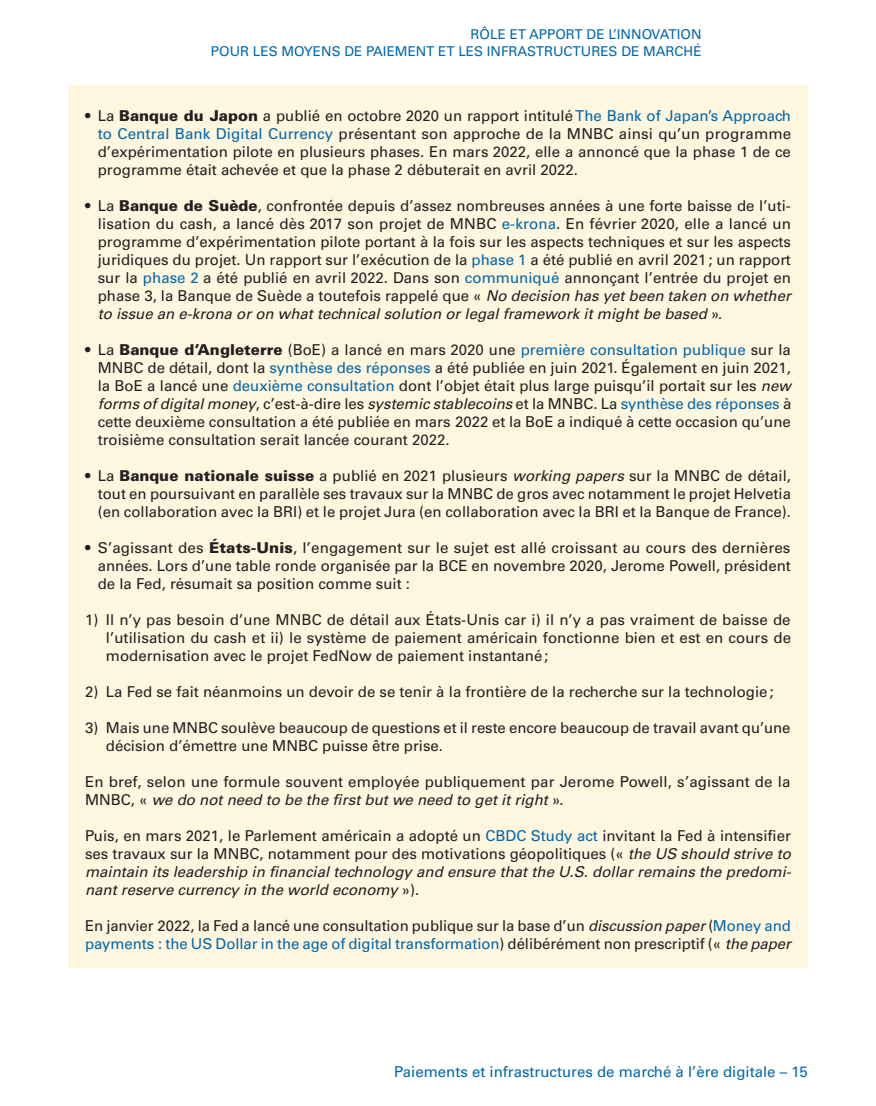
<style>
.page{position:relative;width:876px;height:1106px;background:#fff}
.page>*{position:absolute;margin:0;border:0;box-sizing:border-box;transform-origin:0 0}
.t1{font:15px/18px "Univers LT Std";color:#231f20;text-align:justify}
.t2{font:italic 15px/18px "Univers LT Std";color:#231f20;text-align:justify}
.t3{font:15px "Univers LT Std";color:#0067aa}
.t4{font:13.5px/16.5px "Univers LT Std";color:#0067aa;text-align:right}
.s1{font-weight:900}
.s2{color:#0067aa}
.s3{font-style:italic}
.s4{font-style:normal}
.s5{font-style:normal;color:#0067aa}
</style>
<div class="page">
<div style="left:68px;top:85px;width:740px;height:882px;background:#fef6df"></div>
<p class="t4" style="left:211px;top:26px;width:492px">RÔLE ET APPORT DE L’INNOVATION<br>POUR LES MOYENS DE PAIEMENT ET LES INFRASTRUCTURES DE MARCHÉ</p>
<p class="t1" style="left:98px;top:107px;width:695px;text-indent:-13px">• La <span class="s1">Banque du Japon</span> a publié en octobre 2020 un rapport intitulé <span class="s2">The Bank of Japan’s Approach to Central Bank Digital Currency</span> présentant son approche de la MNBC ainsi qu’un programme d’expérimentation pilote en plusieurs phases. En mars 2022, elle a annoncé que la phase 1 de ce programme était achevée et que la phase 2 débuterait en avril 2022.</p>
<p class="t1" style="left:98px;top:197px;width:695px;text-indent:-13px">• La <span class="s1">Banque de Suède</span>, confrontée depuis d’assez nombreuses années à une forte baisse de l’uti&shy;lisation du cash, a lancé dès 2017 son projet de MNBC <span class="s2">e-krona</span>. En février 2020, elle a lancé un programme d’expérimentation pilote portant à la fois sur les aspects techniques et sur les aspects juridiques du projet. Un rapport sur l’exécution de la <span class="s2">phase 1</span> a été publié en avril 2021; un rapport sur la <span class="s2">phase 2</span> a été publié en avril 2022. Dans son <span class="s2">communiqué</span> annonçant l’entrée du projet en phase 3, la Banque de Suède a toutefois rappelé que « <span class="s3">No decision has yet been taken on whether to issue an e-krona or on what technical solution or legal framework it might be based</span> ».</p>
<p class="t1" style="left:98px;top:341px;width:695px;text-indent:-13px">• La <span class="s1">Banque d’Angleterre</span> (BoE) a lancé en mars 2020 une <span class="s2">première consultation publique</span> sur la MNBC de détail, dont la <span class="s2">synthèse des réponses</span> a été publiée en juin 2021. Également en juin 2021, la BoE a lancé une <span class="s2">deuxième consultation</span> dont l’objet était plus large puisqu’il portait sur les <span class="s3">new forms of digital money</span>, c’est-à-dire les <span class="s3">systemic stablecoins</span> et la MNBC. La <span class="s2">synthèse des réponses</span> à cette deuxième consultation a été publiée en mars 2022 et la BoE a indiqué à cette occasion qu’une troisième consultation serait lancée courant 2022.</p>
<p class="t1" style="left:98px;top:467px;width:695px;text-indent:-13px">• La <span class="s1">Banque nationale suisse</span> a publié en 2021 plusieurs <span class="s3">working papers</span> sur la MNBC de détail, tout en poursuivant en parallèle ses travaux sur la MNBC de gros avec notamment le projet Helvetia (en collaboration avec la BRI) et le projet Jura (en collaboration avec la BRI et la Banque de France).</p>
<p class="t1" style="left:98px;top:539px;width:695px;text-indent:-13px">• S’agissant des <span class="s1">États-Unis</span>, l’engagement sur le sujet est allé croissant au cours des dernières années. Lors d’une table ronde organisée par la BCE en novembre 2020, Jerome Powell, président de la Fed, résumait sa position comme suit :</p>
<p class="t1" style="left:106px;top:611px;width:687px;text-indent:-21px">1) Il n’y pas besoin d’une MNBC de détail aux États-Unis car i) il n’y a pas vraiment de baisse de l’utilisation du cash et ii) le système de paiement américain fonctionne bien et est en cours de modernisation avec le projet FedNow de paiement instantané;</p>
<p class="t1" style="left:85px;top:683px;width:690px">2) La Fed se fait néanmoins un devoir de se tenir à la frontière de la recherche sur la technologie;</p>
<p class="t1" style="left:106px;top:719px;width:686px;text-indent:-21px">3) Mais une MNBC soulève beaucoup de questions et il reste encore beaucoup de travail avant qu’une décision d’émettre une MNBC puisse être prise.</p>
<p class="t1" style="left:85px;top:773px;width:707px">En bref, selon une formule souvent employée publiquement par Jerome Powell, s’agissant de la<br>MNBC, « <span class="s3">we do not need to be the first but we need to get it right</span> ».</p>
<p class="t2" style="left:85px;top:827px;width:708px"><span class="s4">Puis, en mars 2021, le Parlement américain a adopté un</span> <span class="s5">CBDC Study act</span> <span class="s4">invitant la Fed à intensifier ses travaux sur la MNBC, notamment pour des motivations géopolitiques («</span> the US should strive to maintain its leadership in financial technology and ensure that the U.S. dollar remains the predomi&shy;nant reserve currency in the world economy <span class="s4">»).</span></p>
<p class="t1" style="left:85px;top:917px;width:707px">En janvier 2022, la Fed a lancé une consultation publique sur la base d’un <span class="s3">discussion paper</span> (<span class="s2">Money and payments : the US Dollar in the age of digital transformation</span>) délibérément non prescriptif (« <span class="s3">the paper</span></p>
<p class="t3" style="left:394px;top:1063px;width:415px">Paiements et infrastructures de marché à l’ère digitale – 15</p>
</div>
